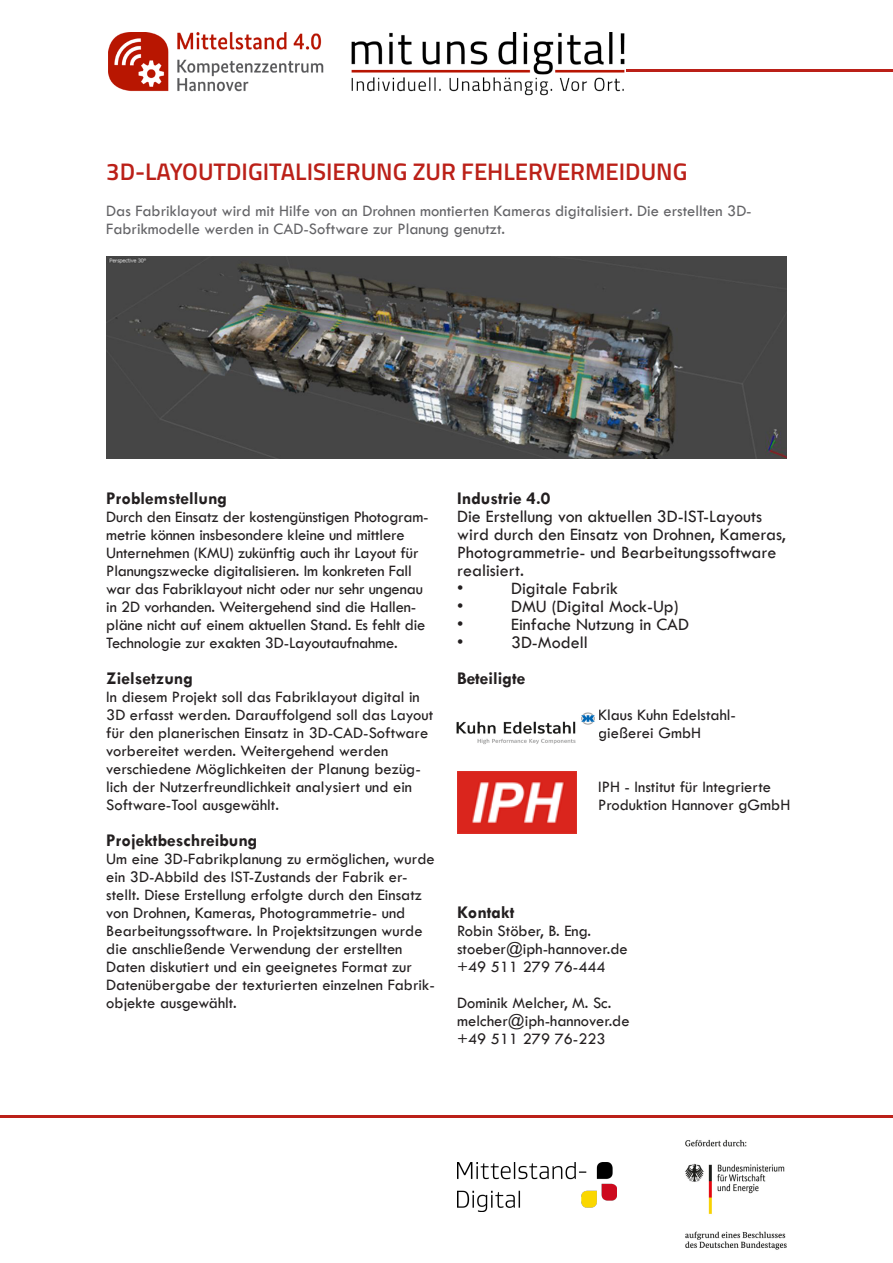
<style>
.page{position:relative;width:893px;height:1263px;background:#fff}
.page>*{position:absolute;margin:0;border:0;box-sizing:border-box;transform-origin:0 0}
.Überschriften{font:600 24px "Titillium";color:#bb2018}
.Fließtext{font:18px/18px "Tw Cen";color:#231f20}
.Zwischenüberschrift{font:700 18px "Tw Cen";color:#231f20}
.Fließtext-2{font:700 18px "Tw Cen";color:#231f20}
.Fließtext-3{font:16.5px/18px "Tw Cen";color:#231f20}
.Überschriften-2{font:16.5px/18px "Tw Cen";color:#636366}
</style>
<div class="page">
<img style="left:685px;top:1139px;width:102px;height:111px">
<img style="left:457px;top:1163px;width:160px;height:48px">
<img style="left:106px;top:257px;width:681px;height:201px">
<hr style="left:0;top:1115px;width:893px;height:2px;background:#bb2018">
<hr style="left:558px;top:69px;width:335px;height:2px;background:#bb2018">
<img style="left:457px;top:772px;width:119px;height:62px">
<img style="left:108px;top:33px;width:518px;height:62px">
<img style="left:456px;top:712px;width:139px;height:33px">
<p class="Überschriften" style="left:106px;top:154px;width:583px">3D-LAYOUTDIGITALISIERUNG ZUR FEHLERVERMEIDUNG</p>
<p class="Überschriften-2" style="left:106px;top:202px;width:647px">Das Fabriklayout wird mit Hilfe von an Drohnen montierten Kameras digitalisiert. Die erstellten 3D-<br>Fabrikmodelle werden in CAD-Software zur Planung genutzt.</p>
<p class="Zwischenüberschrift" style="left:106px;top:487px;width:122px">Problemstellung</p>
<p class="Fließtext-3" style="left:106px;top:508px;width:324px">Durch den Einsatz der kostengünstigen Photogram&shy;metrie können insbesondere kleine und mittlere Unternehmen (KMU) zukünftig auch ihr Layout für Planungszwecke digitalisieren. Im konkreten Fall war das Fabriklayout nicht oder nur sehr ungenau in 2D vorhanden. Weitergehend sind die Hallen&shy;pläne nicht auf einem aktuellen Stand. Es fehlt die Technologie zur exakten 3D-Layoutaufnahme.</p>
<p class="Zwischenüberschrift" style="left:106px;top:667px;width:88px">Zielsetzung</p>
<p class="Fließtext-3" style="left:106px;top:688px;width:328px">In diesem Projekt soll das Fabriklayout digital in 3D erfasst werden. Darauffolgend soll das Layout für den planerischen Einsatz in 3D-CAD-Software vorbereitet werden. Weitergehend werden verschiedene Möglichkeiten der Planung bezüg&shy;lich der Nutzerfreundlichkeit analysiert und ein Software-Tool ausgewählt.</p>
<p class="Zwischenüberschrift" style="left:106px;top:829px;width:153px">Projektbeschreibung</p>
<p class="Fließtext-3" style="left:106px;top:850px;width:330px">Um eine 3D-Fabrikplanung zu ermöglichen, wurde ein 3D-Abbild des IST-Zustands der Fabrik er&shy;stellt. Diese Erstellung erfolgte durch den Einsatz von Drohnen, Kameras, Photogrammetrie- und Bearbeitungssoftware. In Projektsitzungen wurde die anschließende Verwendung der erstellten Daten diskutiert und ein geeignetes Format zur Datenübergabe der texturierten einzelnen Fabrik&shy;objekte ausgewählt.</p>
<p class="Fließtext-2" style="left:457px;top:487px;width:95px">Industrie 4.0</p>
<p class="Fließtext" style="left:457px;top:507px;width:330px">Die Erstellung von aktuellen 3D-IST-Layouts wird durch den Einsatz von Drohnen, Kameras, Photogrammetrie- und Bearbeitungssoftware realisiert.</p>
<p class="Fließtext" style="left:457px;top:579px;width:8px">•</p>
<p class="Fließtext" style="left:511px;top:579px;width:108px">Digitale Fabrik</p>
<p class="Fließtext" style="left:457px;top:597px;width:8px">•</p>
<p class="Fließtext" style="left:511px;top:597px;width:169px">DMU (Digital Mock-Up)</p>
<p class="Fließtext" style="left:457px;top:615px;width:8px">•</p>
<p class="Fließtext" style="left:511px;top:615px;width:179px">Einfache Nutzung in CAD</p>
<p class="Fließtext" style="left:457px;top:633px;width:8px">•</p>
<p class="Fließtext" style="left:511px;top:633px;width:78px">3D-Modell</p>
<p class="Zwischenüberschrift" style="left:457px;top:667px;width:70px">Beteiligte</p>
<p class="Fließtext-3" style="left:598px;top:706px;width:139px">Klaus Kuhn Edelstahl&shy;gießerei GmbH</p>
<p class="Fließtext-3" style="left:598px;top:778px;width:194px">IPH - Institut für Integrierte<br>Produktion Hannover gGmbH</p>
<p class="Fließtext-2" style="left:457px;top:901px;width:59px">Kontakt</p>
<p class="Fließtext-3" style="left:457px;top:922px;width:136px">Robin Stöber, B. Eng.</p>
<p class="Fließtext-3" style="left:457px;top:940px;width:172px">stoeber@iph-hannover.de</p>
<p class="Fließtext-3" style="left:457px;top:958px;width:150px">+49 511 279 76-444</p>
<p class="Fließtext-3" style="left:457px;top:994px;width:156px">Dominik Melcher, M. Sc.</p>
<p class="Fließtext-3" style="left:457px;top:1012px;width:174px">melcher@iph-hannover.de</p>
<p class="Fließtext-3" style="left:457px;top:1030px;width:150px">+49 511 279 76-223</p>
</div>
